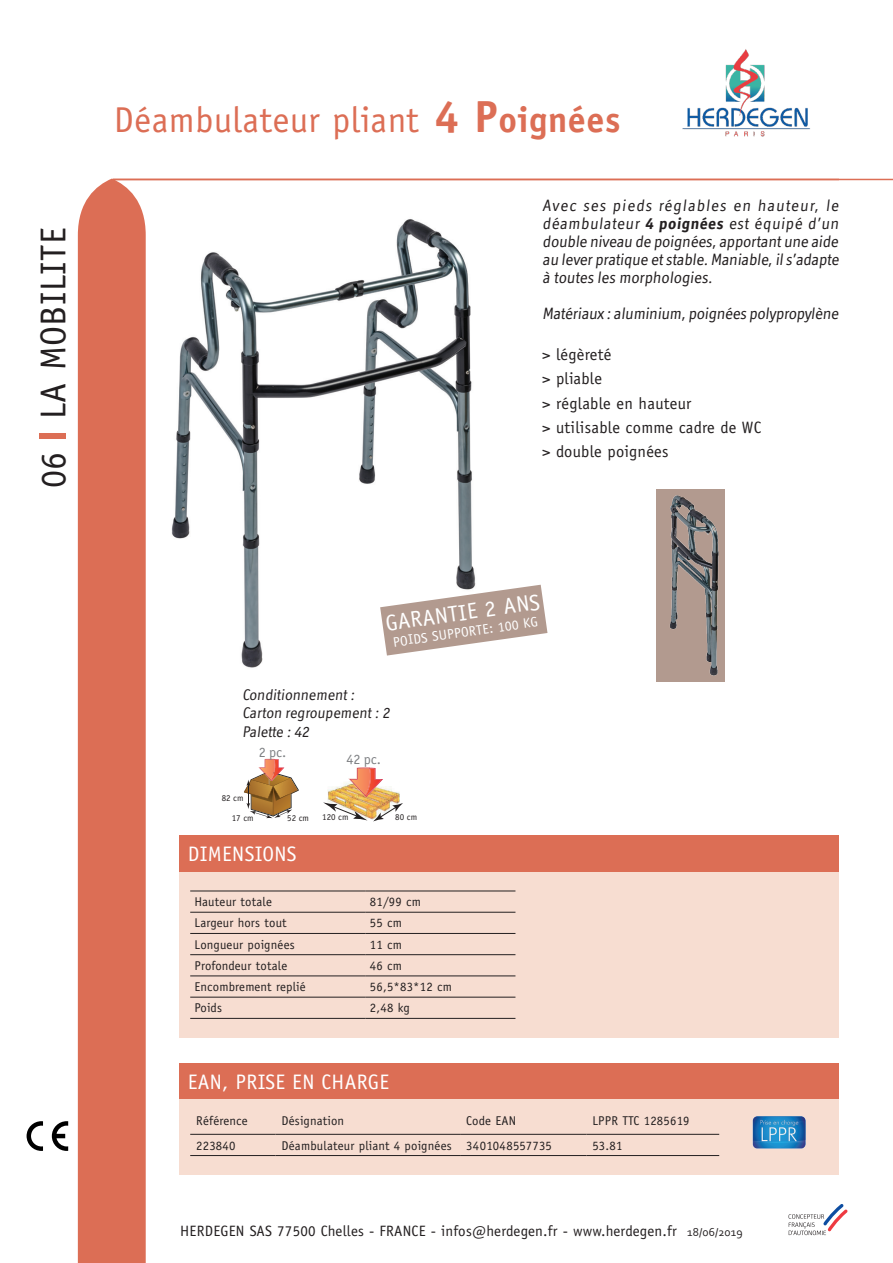
<style>
.page{position:relative;width:893px;height:1263px;background:#fff}
.page>*{position:absolute;margin:0;border:0;box-sizing:border-box;transform-origin:0 0}
.t1{font:36px "Officina Sans";letter-spacing:.015em;color:#dc6e55}
.t2{font:36px "Officina Sans";letter-spacing:.015em;color:#231f20}
.t3{font:22.5px "Officina Sans Std";color:#fff}
.t4{font:21px "Officina Sans";letter-spacing:.015em;color:#fff}
.t5{font:16.5px/18px "Officina Display ITC Std";color:#231f20;text-align:justify}
.t6{font:16.5px "Officina Sans";letter-spacing:.015em;color:#231f20}
.t7{font:15.6px "Officina Display ITC Std";color:#231f20}
.t8{font:15px "Officina Sans";letter-spacing:.015em;color:#231f20}
.TITRE_PETIT{font:14.1px "Officina Sans";color:#7e8083}
.t9{font:13.8px "Officina Sans Std";color:#fff}
.t10{font:12.75px "Officina Sans";letter-spacing:.015em;color:#231f20}
.t11{font:12.75px "Officina Sans Std";letter-spacing:.015em;color:#231f20}
.TITRE_PETIT-2{font:9px "Officina Sans";color:#231f20}
.s1{font-family:"Arial";font-size:36.9px;color:#dc6e55}
.s2{font-weight:700;font-size:45px}
.s3{font-weight:700}
.s4{font-family:"Corbel";font-size:12px}
</style>
<div class="page">
<img style="left:682px;top:49px;width:128px;height:88px">
<svg style="left:789px;top:1204px;width:59px;height:31px"></svg>
<div style="left:78px;top:179px;width:68px;height:1084px;background:#dc6e55"></div>
<hr style="left:113px;top:179px;width:780px;height:1px;background:#dc6e55">
<img style="left:171px;top:219px;width:305px;height:449px">
<div style="left:179px;top:872px;width:660px;height:165px;background:#f7ddd1"></div>
<div style="left:179px;top:835px;width:660px;height:37px;background:#dc6e55"></div>
<svg style="left:190px;top:911px;width:325px;height:107px"></svg>
<hr style="left:190px;top:891px;width:176px;height:1px;background:#231f20">
<hr style="left:366px;top:891px;width:149px;height:1px;background:#231f20">
<hr style="left:190px;top:912px;width:176px;height:1px;background:#231f20">
<hr style="left:366px;top:912px;width:149px;height:1px;background:#231f20">
<hr style="left:190px;top:933px;width:176px;height:1px;background:#231f20">
<hr style="left:366px;top:933px;width:149px;height:1px;background:#231f20">
<hr style="left:190px;top:954px;width:176px;height:1px;background:#231f20">
<hr style="left:366px;top:954px;width:149px;height:1px;background:#231f20">
<hr style="left:190px;top:975px;width:176px;height:1px;background:#231f20">
<hr style="left:366px;top:975px;width:149px;height:1px;background:#231f20">
<hr style="left:190px;top:997px;width:176px;height:1px;background:#231f20">
<hr style="left:366px;top:997px;width:149px;height:1px;background:#231f20">
<hr style="left:190px;top:1018px;width:176px;height:1px;background:#231f20">
<hr style="left:366px;top:1018px;width:149px;height:1px;background:#231f20">
<img style="left:323px;top:767px;width:80px;height:54px">
<svg style="left:244px;top:759px;width:55px;height:59px"></svg>
<svg style="left:380px;top:585px;width:167px;height:70px"></svg>
<div style="left:179px;top:1099px;width:660px;height:76px;background:#f7ddd1"></div>
<div style="left:179px;top:1063px;width:660px;height:36px;background:#dc6e55"></div>
<hr style="left:190px;top:1134px;width:86px;height:1px;background:#231f20">
<hr style="left:276px;top:1134px;width:184px;height:1px;background:#231f20">
<hr style="left:460px;top:1134px;width:126px;height:1px;background:#231f20">
<hr style="left:586px;top:1134px;width:133px;height:1px;background:#231f20">
<hr style="left:190px;top:1155px;width:86px;height:1px;background:#231f20">
<hr style="left:276px;top:1155px;width:184px;height:1px;background:#231f20">
<hr style="left:460px;top:1155px;width:126px;height:1px;background:#231f20">
<hr style="left:586px;top:1155px;width:133px;height:1px;background:#231f20">
<img style="left:752px;top:1116px;width:54px;height:33px">
<img style="left:656px;top:489px;width:68px;height:192px">
<svg style="left:52px;top:1121px;width:16px;height:30px"></svg>
<svg style="left:27px;top:1121px;width:16px;height:30px"></svg>
<h1 class="t2" style="left:32px;top:488px;width:262px;rotate:-90deg">06 <span class="s1">I</span> LA MOBILITE</h1>
<p class="t1" style="left:114px;top:99px;width:508px">Déambulateur pliant <span class="s2">4 P</span><span class="s3">oignées</span></p>
<p class="t5" style="left:542px;top:197px;width:300px">Avec ses pieds réglables en hauteur, le déambulateur <span class="s3">4 poignées</span> est équipé d’un double niveau de poignées, apportant une aide au lever pratique et stable. Maniable, ils’adapte à toutes les morphologies.</p>
<p class="t5" style="left:542px;top:305px;width:300px">Matériaux :aluminium,poignées polypropylène</p>
<p class="t6" style="left:542px;top:345px;width:71px">&gt; légèreté</p>
<p class="t6" style="left:542px;top:369px;width:61px">&gt; pliable</p>
<p class="t6" style="left:542px;top:393px;width:151px">&gt; réglable en hauteur</p>
<p class="t6" style="left:542px;top:417px;width:221px">&gt; utilisable comme cadre de WC</p>
<p class="t6" style="left:542px;top:441px;width:128px">&gt; double poignées</p>
<p class="t3" style="left:384px;top:610px;width:157px;rotate:-8deg">GARANTIE 2 ANS</p>
<p class="t9" style="left:392px;top:634px;width:147px;rotate:-8deg">POIDS SUPPORTE: 100 KG</p>
<p class="t7" style="left:242px;top:685px;width:116px">Conditionnement :</p>
<p class="t7" style="left:242px;top:704px;width:151px">Carton regroupement : 2</p>
<p class="t7" style="left:242px;top:723px;width:70px">Palette : 42</p>
<p class="TITRE_PETIT" style="left:259px;top:743px;width:29px">2 pc.</p>
<p class="TITRE_PETIT" style="left:347px;top:751px;width:36px">42 pc.</p>
<p class="TITRE_PETIT-2" style="left:222px;top:793px;width:23px">82 cm</p>
<p class="TITRE_PETIT-2" style="left:232px;top:813px;width:23px">17 cm</p>
<p class="TITRE_PETIT-2" style="left:287px;top:813px;width:23px">52 cm</p>
<p class="TITRE_PETIT-2" style="left:322px;top:812px;width:28px">120 cm</p>
<p class="TITRE_PETIT-2" style="left:395px;top:812px;width:23px">80 cm</p>
<p class="t4" style="left:188px;top:842px;width:110px">DIMENSIONS</p>
<p class="t10" style="left:194px;top:894px;width:79px">Hauteur totale</p>
<p class="t10" style="left:370px;top:894px;width:53px">81/99 cm</p>
<p class="t10" style="left:194px;top:916px;width:94px">Largeur hors tout</p>
<p class="t10" style="left:370px;top:916px;width:34px">55 cm</p>
<p class="t10" style="left:194px;top:937px;width:102px">Longueur poignées</p>
<p class="t10" style="left:370px;top:937px;width:34px">11 cm</p>
<p class="t10" style="left:194px;top:958px;width:94px">Profondeur totale</p>
<p class="t10" style="left:370px;top:958px;width:34px">46 cm</p>
<p class="t10" style="left:194px;top:979px;width:113px">Encombrement replié</p>
<p class="t10" style="left:370px;top:979px;width:84px">56,5*83*12 cm</p>
<p class="t10" style="left:194px;top:1000px;width:29px">Poids</p>
<p class="t10" style="left:370px;top:1000px;width:41px">2,48 kg</p>
<p class="t4" style="left:188px;top:1069px;width:203px">EAN, PRISE EN CHARGE</p>
<p class="t10" style="left:196px;top:1113px;width:53px">Référence</p>
<p class="t10" style="left:282px;top:1113px;width:64px">Désignation</p>
<p class="t10" style="left:466px;top:1113px;width:51px">Code EAN</p>
<p class="t10" style="left:592px;top:1113px;width:99px">LPPR TTC 1285619</p>
<p class="t11" style="left:196px;top:1138px;width:41px">223840</p>
<p class="t10" style="left:282px;top:1138px;width:172px">Déambulateur pliant 4 poignées</p>
<p class="t10" style="left:466px;top:1138px;width:87px">3401048557735</p>
<p class="t10" style="left:592px;top:1138px;width:32px">53.81</p>
<p class="t8" style="left:180px;top:1222px;width:564px">HERDEGEN SAS 77500 Chelles - FRANCE - infos@herdegen.fr - www.herdegen.fr <span class="s4">18/06/2019</span></p>
</div>
